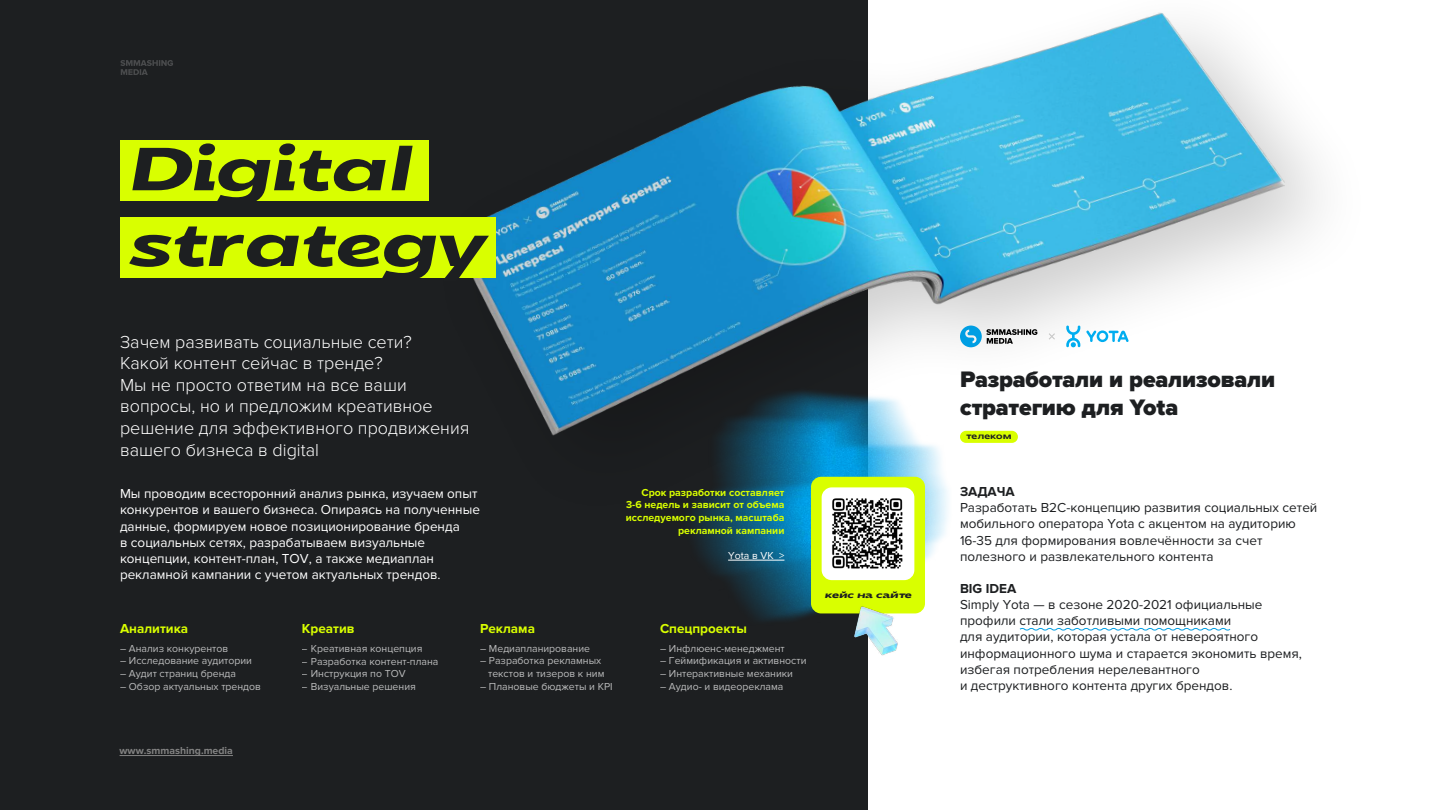
<style>
.page{position:relative;width:1440px;height:810px;background:#1d1f21}
.page>*{position:absolute;margin:0;border:0;box-sizing:border-box;transform-origin:0 0}
.t1{font:60.6px/75.8px "DX Rigraf Ext Bd Ext Exp Ita";color:#1d1f21}
.t2{font:900 23.25px/27.9px "Proxima Nova";letter-spacing:-.01em;color:#1d1f21}
.t3{font:300 18px/21.6px "Proxima Nova";color:#fff}
.t4{font:13.5px/16.2px "Proxima Nova";color:#1d1f21}
.t5{font:13.5px/16.2px "Proxima Nova";color:#fff}
.t6{font:700 13.5px "Proxima Nova";color:#d9ff00}
.t7{font:700 13.5px "Proxima Nova";color:#1d1f21}
.t8{font:10.5px/12.6px "Proxima Nova";color:#fff}
.t9{font:700 10.5px/12.6px "Proxima Nova";color:#d9ff00;text-align:right}
.t10{font:700 10.5px "Proxima Nova";color:#828282}
.t11{font:9px "DX Rigraf Ext Bd Ext Exp Ita";color:#1d1f21}
.t12{font:700 expanded 8.93px "DX Rigraf";color:#1d1f21}
</style>
<div class="page">
<div style="left:868px;top:0;width:572px;height:810px;background:#fff"></div>
<img style="left:691px;top:522px;width:256px;height:99px">
<div style="left:426px;top:0;width:952px;height:522px;background:#000;opacity:.2"></div>
<img style="left:440px;top:0;width:857px;height:485px">
<svg style="left:120px;top:60px;width:53px;height:15px"></svg>
<hr style="left:728px;top:560px;width:56px;height:1px;background:#fff">
<div style="left:960px;top:431px;width:58px;height:12px;background:#d9ff00;border-radius:6px"></div>
<svg style="left:1019px;top:627px;width:212px;height:4px"></svg>
<hr style="left:120px;top:755px;width:113px;height:1px;background:#828282">
<div style="left:120px;top:141px;width:309px;height:60px;background:#d9ff00"></div>
<div style="left:120px;top:217px;width:375px;height:61px;background:#d9ff00"></div>
<svg style="left:960px;top:326px;width:77px;height:21px"></svg>
<svg style="left:1066px;top:326px;width:14px;height:21px"></svg>
<svg style="left:1086px;top:330px;width:43px;height:12px"></svg>
<svg style="left:1047px;top:332px;width:9px;height:8px"></svg>
<div style="left:811px;top:477px;width:114px;height:136px;background:#d9ff00;border-radius:10px"></div>
<img style="left:822px;top:487px;width:92px;height:93px">
<img style="left:840px;top:606px;width:70px;height:50px">
<h1 class="t1" style="left:127px;top:132px;width:360px">Digital strategy</h1>
<h3 class="t3" style="left:120px;top:331px;width:351px">Зачем развивать социальные сети?<br>Какой контент сейчас в тренде?<br>Мы не просто ответим на все ваши вопросы, но и предложим креативное решение для эффективного продвижения вашего бизнеса в digital</h3>
<p class="t5" style="left:120px;top:486px;width:361px">Мы проводим всесторонний анализ рынка, изучаем опыт конкурентов и вашего бизнеса. Опираясь на полученные данные, формируем новое позиционирование бренда<br>в социальных сетях, разрабатываем визуальные концепции, контент-план, TOV, а также медиаплан рекламной кампании с учетом актуальных трендов.</p>
<p class="t9" style="left:626px;top:486px;width:160px">Срок разработки составляет<br>3-6 недель и зависит от объема исследуемого рынка, масштаба рекламной кампании</p>
<p class="t8" style="left:728px;top:549px;width:58px">Yota в VK &gt;</p>
<p class="t6" style="left:120px;top:621px;width:70px">Аналитика</p>
<p class="t6" style="left:302px;top:621px;width:54px">Креатив</p>
<p class="t6" style="left:480px;top:621px;width:57px">Реклама</p>
<p class="t6" style="left:660px;top:621px;width:88px">Спецпроекты</p>
<p class="t8" style="left:120px;top:642px;width:110px">– Анализ конкурентов</p>
<p class="t8" style="left:120px;top:655px;width:134px">– Исследование аудитории</p>
<p class="t8" style="left:120px;top:667px;width:117px">– Аудит страниц бренда</p>
<p class="t8" style="left:120px;top:680px;width:142px">– Обзор актуальных трендов</p>
<p class="t8" style="left:480px;top:642px;width:112px">– Медиапланирование</p>
<p class="t8" style="left:488px;top:655px;width:118px;text-indent:-8px">– Разработка рекламных текстов и тизеров к ним</p>
<p class="t8" style="left:480px;top:680px;width:134px">– Плановые бюджеты и KPI</p>
<p class="t8" style="left:660px;top:642px;width:126px">– Инфлюенс-менеджмент</p>
<p class="t8" style="left:660px;top:655px;width:148px">– Геймификация и активности</p>
<p class="t8" style="left:660px;top:667px;width:135px">– Интерактивные механики</p>
<p class="t8" style="left:660px;top:680px;width:125px">– Аудио- и видеореклама</p>
<p class="t8" style="left:302px;top:643px;width:122px">– Креативная концепция</p>
<p class="t8" style="left:302px;top:655px;width:138px">– Разработка контент-плана</p>
<p class="t8" style="left:302px;top:668px;width:105px">– Инструкция по TOV</p>
<p class="t8" style="left:302px;top:680px;width:115px">– Визуальные решения</p>
<p class="t11" style="left:825px;top:588px;width:88px">кейс на сайте</p>
<p class="t10" style="left:120px;top:745px;width:115px">www.smmashing.media</p>
<h2 class="t2" style="left:960px;top:366px;width:317px">Разработали и реализовали стратегию для Yota</h2>
<p class="t12" style="left:966px;top:430px;width:47px">телеком</p>
<p class="t7" style="left:960px;top:484px;width:56px">ЗАДАЧА</p>
<p class="t4" style="left:960px;top:500px;width:359px">Разработать B2C-концепцию развития социальных сетей мобильного оператора Yota с акцентом на аудиторию 16-35 для формирования вовлечённости за счет полезного и развлекательного контента</p>
<p class="t7" style="left:960px;top:581px;width:58px">BIG IDEA</p>
<p class="t4" style="left:960px;top:597px;width:343px">Simply Yota — в сезоне 2020-2021 официальные профили стали заботливыми помощниками<br>для аудитории, которая устала от невероятного информационного шума и старается экономить время, избегая потребления нерелевантного<br>и деструктивного контента других брендов.</p>
</div>
